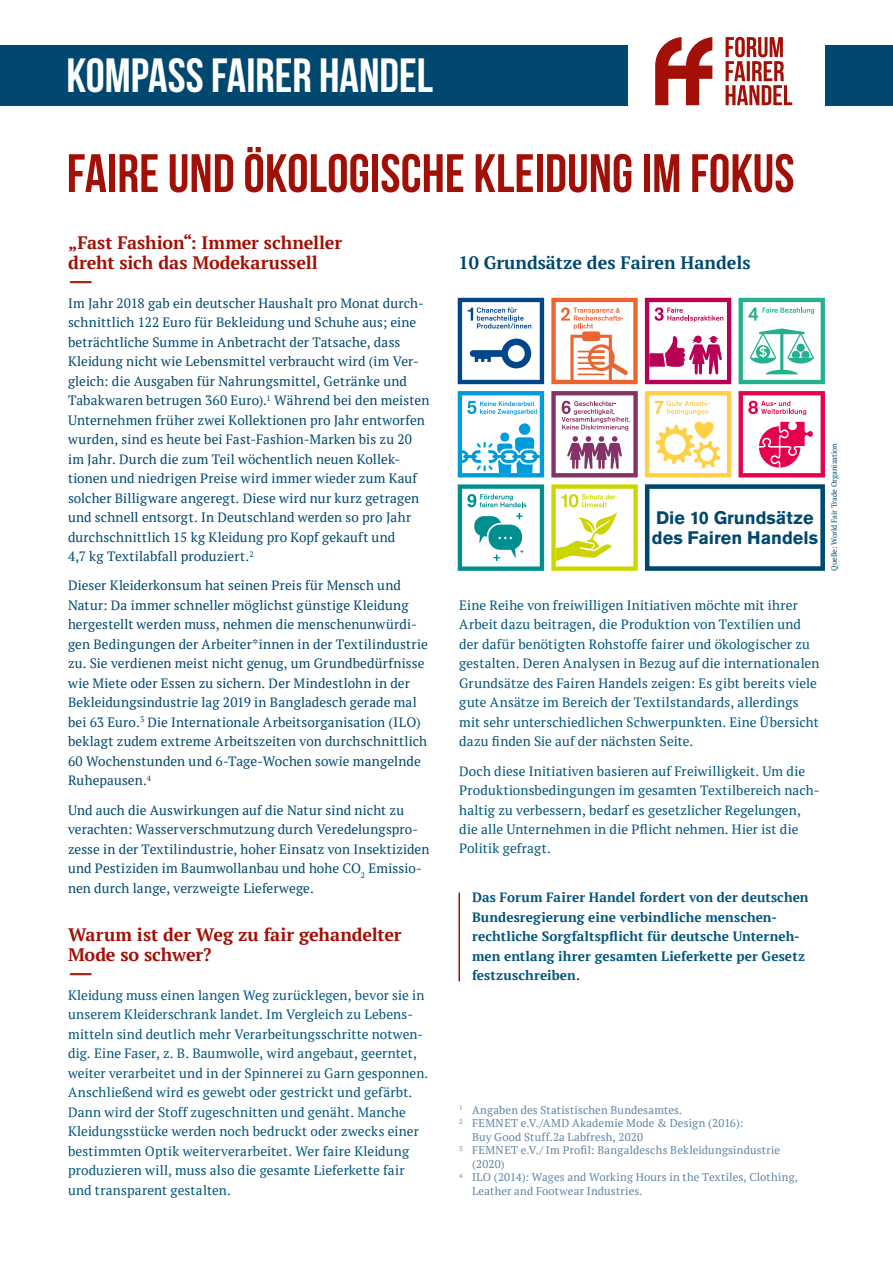
<style>
.page{position:relative;width:893px;height:1263px;background:#fff}
.page>*{position:absolute;margin:0;border:0;box-sizing:border-box;transform-origin:0 0}
.t1{font:54px "Bebas Neue";letter-spacing:.005em;color:#a11007}
.t2{font:48px "Bebas Neue";color:#fff}
.t3{font:700 28.8px "Source Serif Pro";color:#aa2a16;scale:1.67 1}
.t4{font:700 18px/19.5px "PT Serif";letter-spacing:-.005em;color:#a11007}
.t5{font:700 18px/19.5px "Akzidenz Grotesk BQ";color:#00486f}
.t6{font:700 18px "PT Serif";color:#00486f}
.t7{font:13.5px/19.5px "PT Serif";letter-spacing:.01em;color:#00486f}
.t8{font:13.5px/19.5px "PT Serif";letter-spacing:.01em;color:#00557c}
.t9{font:700 13.5px/19.5px "PT Serif";letter-spacing:.005em;color:#00557c}
.t10{font:11.25px "PT Serif";letter-spacing:.02em;color:#5f85a6}
.t11{font:7.5px "PT Serif";color:#00486f}
</style>
<div class="page">
<div style="left:0;top:45px;width:893px;height:60px;background:#00486f"></div>
<div style="left:628px;top:3px;width:197px;height:109px;background:#fff"></div>
<svg style="left:655px;top:37px;width:57px;height:68px"></svg>
<svg style="left:726px;top:37px;width:66px;height:68px"></svg>
<hr style="left:458px;top:893px;width:2px;height:88px;background:#a11007">
<svg style="left:458px;top:298px;width:86px;height:86px"></svg>
<svg style="left:551px;top:298px;width:87px;height:86px"></svg>
<svg style="left:645px;top:298px;width:86px;height:86px"></svg>
<svg style="left:738px;top:298px;width:87px;height:86px"></svg>
<svg style="left:458px;top:391px;width:86px;height:86px"></svg>
<svg style="left:551px;top:391px;width:87px;height:86px"></svg>
<svg style="left:645px;top:391px;width:86px;height:86px"></svg>
<svg style="left:738px;top:391px;width:87px;height:86px"></svg>
<svg style="left:458px;top:484px;width:86px;height:87px"></svg>
<svg style="left:551px;top:484px;width:87px;height:87px"></svg>
<div style="left:645px;top:484px;width:180px;height:87px;border:5px solid #00486f"></div>
<h2 class="t2" style="left:66px;top:50px;width:368px">KOMPASS FAIRER HANDEL</h2>
<h1 class="t1" style="left:67px;top:144px;width:729px">FAIRE UND ÖKOLOGISCHE KLEIDUNG IM FOKUS</h1>
<h3 class="t4" style="left:68px;top:233px;width:276px">„Fast Fashion“: Immer schneller dreht sich das Modekarussell</h3>
<h3 class="t3" style="left:68px;top:254px;width:17px">_</h3>
<p class="t7" style="left:68px;top:293px;width:363px">Im Jahr 2018 gab ein deutscher Haushalt pro Monat durch&shy;schnittlich 122 Euro für Bekleidung und Schuhe aus; eine beträchtliche Summe in Anbetracht der Tatsache, dass Kleidung nicht wie Lebensmittel verbraucht wird (im Ver&shy;gleich: die Ausgaben für Nahrungsmittel, Getränke und Tabakwaren betrugen 360 Euro).<sup>1</sup> Während bei den meisten Unternehmen früher zwei Kollektionen pro Jahr entworfen wurden, sind es heute bei Fast-Fashion-Marken bis zu 20 im Jahr. Durch die zum Teil wöchentlich neuen Kollek&shy;tionen und niedrigen Preise wird immer wieder zum Kauf solcher Billigware angeregt. Diese wird nur kurz getragen und schnell entsorgt. In Deutschland werden so pro Jahr durchschnittlich 15 kg Kleidung pro Kopf gekauft und<br>4,7 kg Textilabfall produziert.<sup>2</sup></p>
<p class="t7" style="left:68px;top:576px;width:361px">Dieser Kleiderkonsum hat seinen Preis für Mensch und Natur: Da immer schneller möglichst günstige Kleidung hergestellt werden muss, nehmen die menschenunwürdi&shy;gen Bedingungen der Arbeiter*innen in der Textilindustrie zu. Sie verdienen meist nicht genug, um Grundbedürfnisse wie Miete oder Essen zu sichern. Der Mindestlohn in der Bekleidungsindustrie lag 2019 in Bangladesch gerade mal bei 63 Euro.<sup>3</sup> Die Internationale Arbeitsorganisation (ILO) beklagt zudem extreme Arbeitszeiten von durchschnittlich 60 Wochenstunden und 6-Tage-Wochen sowie mangelnde Ruhepausen.<sup>4</sup></p>
<p class="t7" style="left:68px;top:800px;width:363px">Und auch die Auswirkungen auf die Natur sind nicht zu verachten: Wasserverschmutzung durch Veredelungspro&shy;zesse in der Textilindustrie, hoher Einsatz von Insektiziden und Pestiziden im Baumwollanbau und hohe CO<sub>2</sub> Emissio&shy;nen durch lange, verzweigte Lieferwege.</p>
<h3 class="t4" style="left:68px;top:925px;width:335px">Warum ist der Weg zu fair gehandelter<br>Mode so schwer?</h3>
<h3 class="t3" style="left:68px;top:946px;width:17px">_</h3>
<p class="t8" style="left:68px;top:985px;width:362px">Kleidung muss einen langen Weg zurücklegen, bevor sie in unserem Kleiderschrank landet. Im Vergleich zu Lebens&shy;mitteln sind deutlich mehr Verarbeitungsschritte notwen&shy;dig. Eine Faser, z. B. Baumwolle, wird angebaut, geerntet, weiter verarbeitet und in der Spinnerei zu Garn gesponnen.<br>Anschließend wird es gewebt oder gestrickt und gefärbt.<br>Dann wird der Stoff zugeschnitten und genäht. Manche Kleidungsstücke werden noch bedruckt oder zwecks einer bestimmten Optik weiterverarbeitet. Wer faire Kleidung produzieren will, muss also die gesamte Lieferkette fair und transparent gestalten.</p>
<h3 class="t6" style="left:458px;top:250px;width:294px">10 Grundsätze des Fairen Handels</h3>
<h3 class="t5" style="left:652px;top:509px;width:168px">Die 10 Grundsätze des Fairen Handels</h3>
<p class="t8" style="left:459px;top:595px;width:362px">Eine Reihe von freiwilligen Initiativen möchte mit ihrer Arbeit dazu beitragen, die Produktion von Textilien und der dafür benötigten Rohstoffe fairer und ökologischer zu gestalten. Deren Analysen in Bezug auf die internationalen Grundsätze des Fairen Handels zeigen: Es gibt bereits viele gute Ansätze im Bereich der Textilstandards, allerdings mit sehr unterschiedlichen Schwerpunkten. Eine Übersicht dazu finden Sie auf der nächsten Seite.</p>
<p class="t8" style="left:459px;top:761px;width:362px">Doch diese Initiativen basieren auf Freiwilligkeit. Um die Produktionsbedingungen im gesamten Textilbereich nach&shy;haltig zu verbessern, bedarf es gesetzlicher Regelungen, die alle Unternehmen in die Pflicht nehmen. Hier ist die Politik gefragt.</p>
<p class="t9" style="left:472px;top:887px;width:338px">Das Forum Fairer Handel fordert von der deutschen Bundesregierung eine verbindliche menschen&shy;rechtliche Sorgfaltspflicht für deutsche Unterneh&shy;men entlang ihrer gesamten Lieferkette per Gesetz festzuschreiben.</p>
<p class="t11" style="left:829px;top:571px;width:129px;rotate:-90deg">Quelle: World Fair Trade Organization</p>
<p class="t10" style="left:459px;top:1102px;width:225px"><sup>1</sup> Angaben des Statistischen Bundesamtes.</p>
<p class="t10" style="left:459px;top:1116px;width:286px"><sup>2</sup> FEMNET e.V./AMD Akademie Mode &amp; Design (2016):</p>
<p class="t10" style="left:472px;top:1129px;width:173px">Buy Good Stuff.2a Labfresh, 2020</p>
<p class="t10" style="left:459px;top:1143px;width:322px"><sup>3</sup> FEMNET e.V./ Im Profil: Bangaldeschs Bekleidungsindustrie</p>
<p class="t10" style="left:472px;top:1156px;width:34px">(2020)</p>
<p class="t10" style="left:459px;top:1170px;width:340px"><sup>4</sup> ILO (2014): Wages and Working Hours in the Textiles, Clothing,</p>
<p class="t10" style="left:472px;top:1183px;width:172px">Leather and Footwear Industries.</p>
</div>
